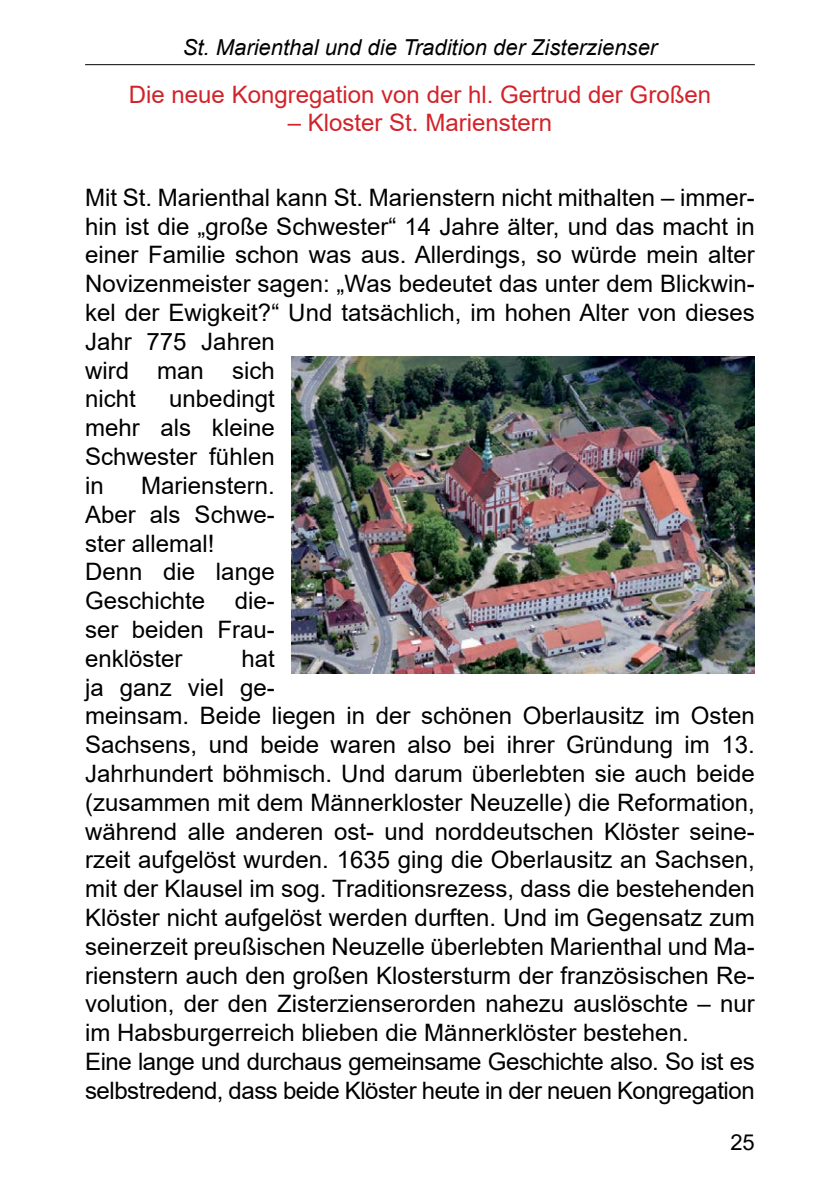
<style>
.page{position:relative;width:840px;height:1191px;background:#fff}
.page>*{position:absolute;margin:0;border:0;box-sizing:border-box;transform-origin:0 0}
.t1{font:24px/28.8px "Arial";color:#000}
.t2{font:24px "Arial";color:#d2232a}
.t3{font:italic 22px "Arial";color:#000}
.t4{font:22px "Arial";color:#000}
</style>
<div class="page">
<hr style="left:85px;top:64px;width:669px;height:1px;background:#000">
<img style="left:291px;top:356px;width:463px;height:317px">
<p class="t3" style="left:183px;top:33px;width:476px">St. Marienthal und die Tradition der Zisterzienser</p>
<p class="t2" style="left:129px;top:78px;width:583px">Die neue Kongregation von der hl. Gertrud der Großen</p>
<p class="t2" style="left:287px;top:106px;width:266px">– Kloster St. Marienstern</p>
<p class="t1" style="left:85px;top:183px;width:670px">Mit St. Marienthal kann St. Marienstern nicht mithalten – immer&shy;hin ist die „große Schwester“ 14 Jahre älter, und das macht in einer Familie schon was aus. Allerdings, so würde mein alter Novizenmeister sagen: „Was bedeutet das unter dem Blickwin&shy;kel der Ewigkeit?“ Und tatsächlich, im hohen Alter von dieses Jahr 775 Jahren<br>wird man sich<br>nicht</p>
<p class="t1" style="left:85px;top:384px;width:191px;text-align:justify;text-indent:84px">unbedingt mehr als kleine Schwester fühlen in</p>
<p class="t1" style="left:85px;top:471px;width:191px;text-indent:56px">Marienstern.<br>Aber als Schwe&shy;ster allemal!<br>Denn die lange<br>Geschichte die&shy;ser beiden Frau&shy;enklöster</p>
<p class="t1" style="left:85px;top:644px;width:670px;text-indent:156px">hat<br>ja ganz viel ge-<br>meinsam. Beide liegen in der schönen Oberlausitz im Osten Sachsens, und beide waren also bei ihrer Gründung im 13.<br>Jahrhundert böhmisch. Und darum überlebten sie auch beide (zusammen mit dem Männerkloster Neuzelle) die Reformation, während alle anderen ost- und norddeutschen Klöster seine&shy;rzeit aufgelöst wurden. 1635 ging die Oberlausitz an Sachsen, mit der Klausel im sog. Traditionsrezess, dass die bestehenden Klöster nicht aufgelöst werden durften. Und im Gegensatz zum seinerzeit preußischen Neuzelle überlebten Marienthal und Ma&shy;rienstern auch den großen Klostersturm der französischen Re&shy;volution, der den Zisterzienserorden nahezu auslöschte – nur im Habsburgerreich blieben die Männerklöster bestehen.<br>Eine lange und durchaus gemeinsame Geschichte also. So ist es selbstredend, dass beide Klöster heute in der neuen Kongregation</p>
<p class="t4" style="left:730px;top:1127px;width:26px">25</p>
</div>
